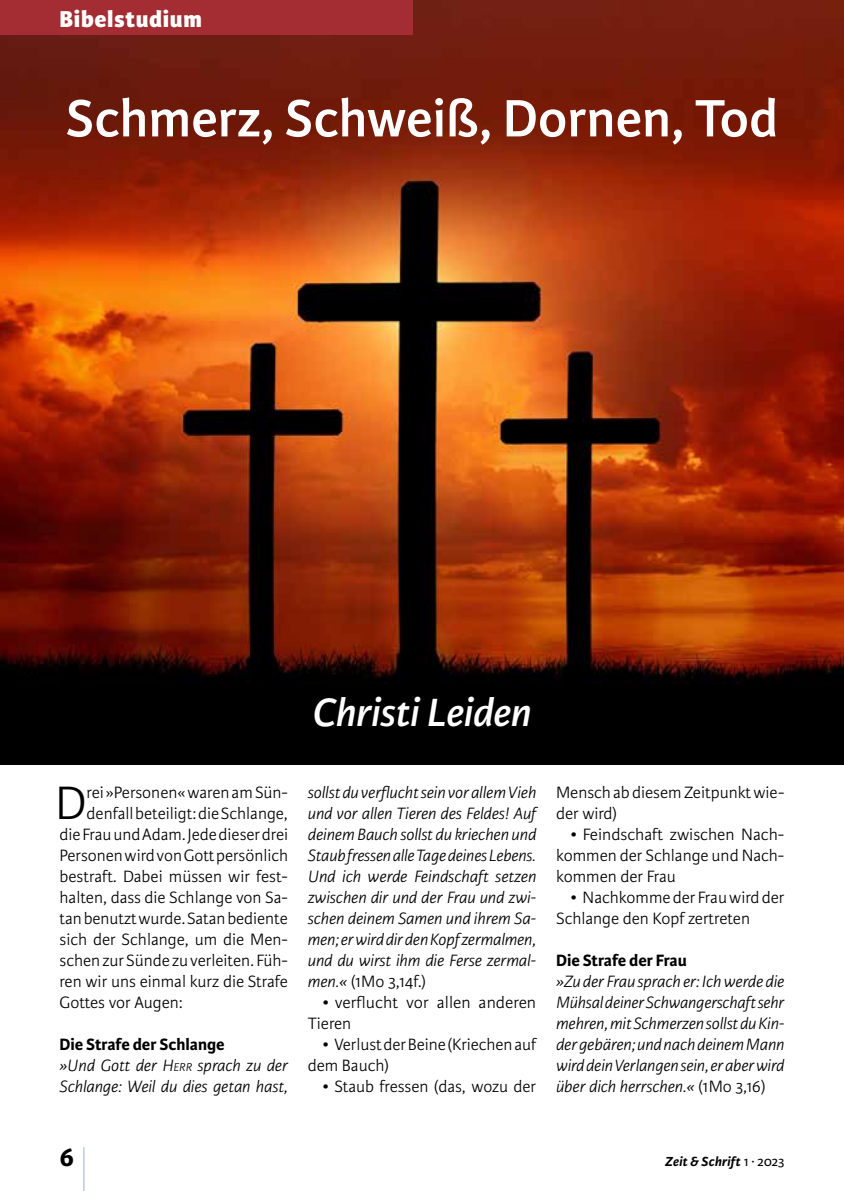
<style>
.page{position:relative;width:844px;height:1191px;background:#fff}
.page>*{position:absolute;margin:0;border:0;box-sizing:border-box;transform-origin:0 0}
.t1{font:300 59.5px "Karmina Sans Basic";color:#a0b4c9;scale:.29 1}
.t2{font:600 56px "Karmina Sans Basic";color:#fff}
.t3{font:300 49.88px "Karmina Sans Basic";color:#000}
.t4{font:italic 600 42px "Karmina Sans Basic";color:#fff}
.t5{font:700 28px "Karmina Sans Basic";color:#000}
.t6{font:800 24.5px "Karmina Sans Basic";letter-spacing:.025em;color:#fff}
.t7{font:italic 300 17.5px/21px "Karmina Sans Basic";color:#000;text-align:justify}
.t8{font:300 17.5px/21px "Karmina Sans Basic";color:#000}
.t9{font:700 17.5px "Karmina Sans Basic";color:#000}
.t10{font:italic 700 14px "Karmina Sans Basic";letter-spacing:.015em;color:#000}
.s1{font-weight:700;font-style:normal}
.s2{font-style:inherit}
.s3{font-size:12.25px}
.s4{font-style:normal}
.s5{font-weight:400;font-style:normal}
</style>
<div class="page">
<img style="left:0;top:0;width:843px;height:764px">
<div style="left:0;top:0;width:412px;height:35px;background:#a32d32"></div>
<h3 class="t6" style="left:60px;top:4px;width:144px">Bibelstudium</h3>
<h2 class="t2" style="left:66px;top:86px;width:713px">Schmerz, Schweiß, Dornen, Tod</h2>
<h3 class="t4" style="left:312px;top:689px;width:221px">Christi Leiden</h3>
<h3 class="t3" style="left:55px;top:776px;width:33px">D</h3>
<p class="t8" style="left:87px;top:782px;width:203px">rei »Personen« waren am Sün-</p>
<p class="t8" style="left:87px;top:803px;width:203px">denfall beteiligt: die Schlange,</p>
<p class="t8" style="left:60px;top:824px;width:230px">die Frau und Adam. Jede dieser drei</p>
<p class="t8" style="left:60px;top:845px;width:230px">Personen wird von Gott persönlich</p>
<p class="t8" style="left:60px;top:866px;width:230px">bestraft. Dabei müssen wir fest-</p>
<p class="t8" style="left:60px;top:887px;width:230px">halten, dass die Schlange von Sa-</p>
<p class="t8" style="left:60px;top:908px;width:229px">tan benutzt wurde. Satan bediente</p>
<p class="t8" style="left:60px;top:929px;width:230px">sich der Schlange, um die Men-</p>
<p class="t8" style="left:60px;top:950px;width:230px">schen zur Sünde zu verleiten. Füh-</p>
<p class="t8" style="left:60px;top:971px;width:230px">ren wir uns einmal kurz die Strafe</p>
<p class="t8" style="left:60px;top:992px;width:125px">Gottes vor Augen:</p>
<p class="t7" style="left:60px;top:1034px;width:230px;text-align:left"><span class="s1">Die Strafe der Schlange<br></span>»Und Gott der <span class="s2">H</span><span class="s3">ERR</span> sprach zu der<br>Schlange: Weil du dies getan hast,</p>
<p class="t7" style="left:308px;top:782px;width:230px">sollst du verflucht sein vor allem Vieh und vor allen Tieren des Feldes! Auf deinem Bauch sollst du kriechen und Staub fressen alle Tage deines Lebens.<br>Und ich werde Feindschaft setzen zwischen dir und der Frau und zwi&shy;schen deinem Samen und ihrem Sa&shy;men; er wird dir den Kopf zermalmen, und du wirst ihm die Ferse zermal&shy;men.« <span class="s4">(1Mo 3,14f.)</span></p>
<p class="t8" style="left:308px;top:992px;width:230px;text-indent:15px">• verflucht vor allen anderen<br>Tieren</p>
<p class="t8" style="left:308px;top:1034px;width:230px;text-indent:15px">• VerlustderBeine(Kriechenauf dem Bauch)</p>
<p class="t8" style="left:322px;top:1076px;width:215px">• Staub fressen (das, wozu der</p>
<p class="t8" style="left:556px;top:782px;width:230px">Mensch ab diesem Zeitpunkt wie&shy;der wird)</p>
<p class="t8" style="left:556px;top:824px;width:230px;text-align:justify;text-indent:15px">• Feindschaft zwischen Nach&shy;kommen der Schlange und Nach&shy;kommen der Frau</p>
<p class="t8" style="left:556px;top:887px;width:230px;text-indent:15px">• Nachkommeder Frauwirdder<br>Schlange den Kopf zertreten</p>
<p class="t9" style="left:556px;top:950px;width:132px">Die Strafe der Frau</p>
<p class="t7" style="left:556px;top:971px;width:230px">»Zu der Frau sprach er: Ich werde die Mühsal deiner Schwangerschaft sehr mehren, mit Schmerzen sollst du Kin&shy;der gebären; und nach deinem Mann wird dein Verlangen sein, er aber wird über dich herrschen.« <span class="s4">(1Mo 3,16)</span></p>
<h3 class="t5" style="left:60px;top:1141px;width:16px">6</h3>
<h1 class="t1" style="left:82px;top:1140px;width:17px">|</h1>
<p class="t10" style="left:665px;top:1153px;width:121px">Zeit &amp; Schrift <span class="s5">1 ∙ 2023</span></p>
</div>
